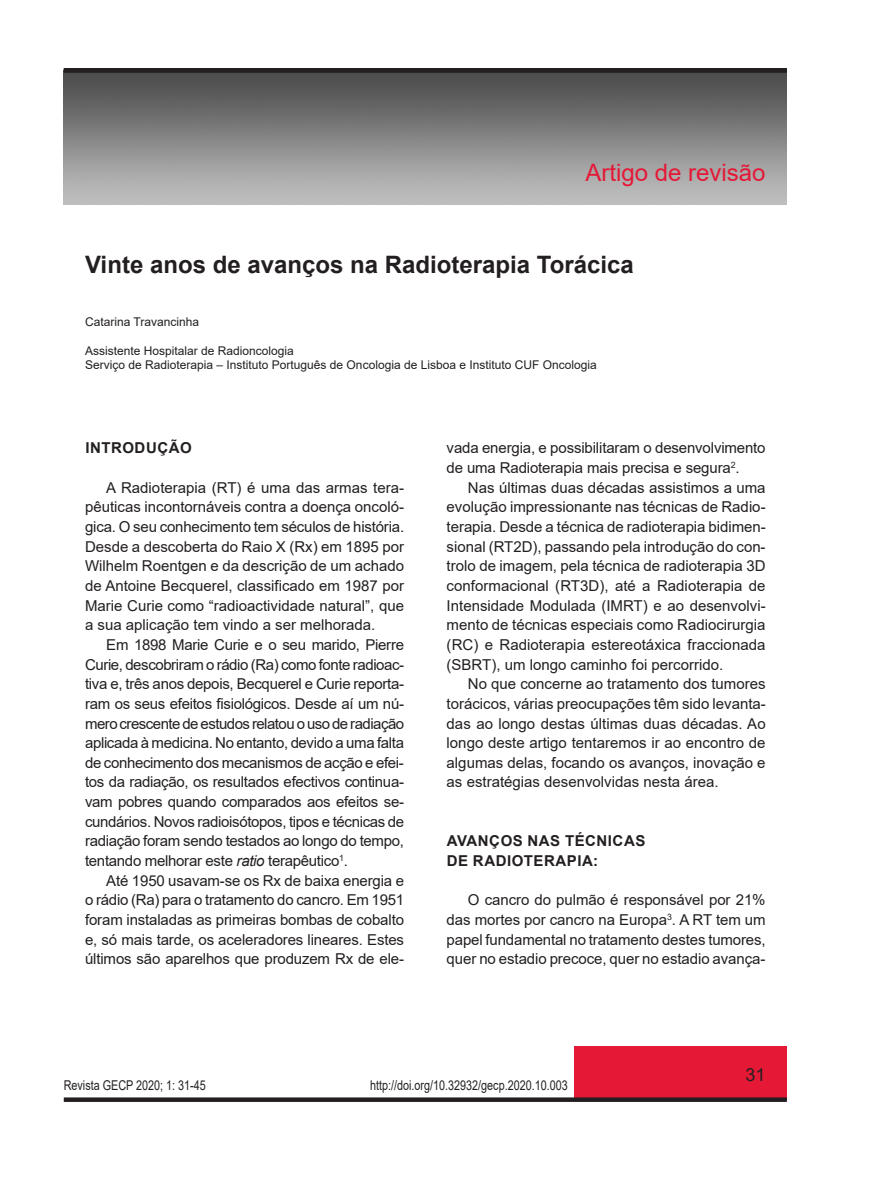
<style>
.page{position:relative;width:872px;height:1191px;background:#fff}
.page>*{position:absolute;margin:0;border:0;box-sizing:border-box;transform-origin:0 0}
.t1{font:700 24px "Arial";color:#231f20}
.t2{font:24px "Arial";color:#e51836}
.t3{font:18px "Arial";color:#231f20}
.t4{font:15px/19.6px "Arial";letter-spacing:-.01em;color:#231f20;text-align:justify}
.t5{font:700 15px/19.6px "Arial";letter-spacing:.035em;color:#231f20}
.t6{font:13.5px "Arial";color:#231f20;scale:.8 1}
.t7{font:12px/14.4px "Arial";color:#231f20}
.s1{font-style:italic}
</style>
<div class="page">
<div style="left:574px;top:1046px;width:213px;height:53px;background:#e51836"></div>
<div style="left:64px;top:1097px;width:723px;height:5px;background:#231f20"></div>
<img style="left:64px;top:73px;width:723px;height:131px">
<div style="left:64px;top:68px;width:723px;height:5px;background:#231f20"></div>
<h1 class="t2" style="left:585px;top:156px;width:182px">Artigo de revisão</h1>
<h1 class="t1" style="left:85px;top:247px;width:550px">Vinte anos de avanços na Radioterapia Torácica</h1>
<p class="t7" style="left:85px;top:314px;width:116px">Catarina Travancinha</p>
<p class="t7" style="left:85px;top:343px;width:513px">Assistente Hospitalar de Radioncologia<br>Serviço de Radioterapia – Instituto Português de Oncologia de Lisboa e Instituto CUF Oncologia</p>
<p class="t5" style="left:85px;top:438px;width:108px">INTRODUÇÃO</p>
<p class="t4" style="left:85px;top:477px;width:321px;text-indent:21px">A Radioterapia (RT) é uma das armas tera&shy;pêuticas incontornáveis contra a doença oncoló&shy;gica. O seu conhecimento tem séculos de história.<br>Desde a descoberta do Raio X (Rx) em 1895 por Wilhelm Roentgen e da descrição de um achado de Antoine Becquerel, classificado em 1987 por Marie Curie como “radioactividade natural”, que a sua aplicação tem vindo a ser melhorada.</p>
<p class="t4" style="left:85px;top:634px;width:321px;text-indent:21px">Em 1898 Marie Curie e o seu marido, Pierre Curie, descobriram o rádio (Ra) como fonte radioac&shy;tiva e, três anos depois, Becquerel e Curie reporta&shy;ram os seus efeitos fisiológicos. Desde aí um nú&shy;mero crescente de estudos relatou o uso de radiação aplicada à medicina. No entanto, devido a uma falta de conhecimento dos mecanismos de acção e efei&shy;tos da radiação, os resultados efectivos continua&shy;vam pobres quando comparados aos efeitos se&shy;cundários. Novos radioisótopos, tipos e técnicas de radiação foram sendo testados ao longo do tempo, tentando melhorar este <span class="s1">ratio</span> terapêutico<sup>1</sup>.</p>
<p class="t4" style="left:85px;top:870px;width:321px;text-indent:21px">Até 1950 usavam-‑se os Rx de baixa energia e o rádio (Ra) para o tratamento do cancro. Em 1951 foram instaladas as primeiras bombas de cobalto e, só mais tarde, os aceleradores lineares. Estes últimos são aparelhos que produzem Rx de ele-</p>
<p class="t4" style="left:446px;top:438px;width:320px">vada energia, e possibilitaram o desenvolvimento de uma Radioterapia mais precisa e segura<sup>2</sup>.</p>
<p class="t4" style="left:446px;top:477px;width:321px;text-indent:21px">Nas últimas duas décadas assistimos a uma evolução impressionante nas técnicas de Radio&shy;terapia. Desde a técnica de radioterapia bidimen&shy;sional (RT2D), passando pela introdução do con&shy;trolo de imagem, pela técnica de radioterapia 3D conformacional (RT3D), até a Radioterapia de Intensidade Modulada (IMRT) e ao desenvolvi&shy;mento de técnicas especiais como Radiocirurgia (RC) e Radioterapia estereotáxica fraccionada (SBRT), um longo caminho foi percorrido.</p>
<p class="t4" style="left:446px;top:674px;width:321px;text-indent:21px">No que concerne ao tratamento dos tumores torácicos, várias preocupações têm sido levanta&shy;das ao longo destas últimas duas décadas. Ao longo deste artigo tentaremos ir ao encontro de algumas delas, focando os avanços, inovação e as estratégias desenvolvidas nesta área.</p>
<p class="t5" style="left:447px;top:831px;width:200px">AVANÇOS NAS TÉCNICAS<br>DE RADIOTERAPIA:</p>
<p class="t4" style="left:446px;top:890px;width:320px;text-indent:21px">O cancro do pulmão é responsável por 21% das mortes por cancro na Europa<sup>3</sup>. A RT tem um papel fundamental no tratamento destes tumores, quer no estadio precoce, quer no estadio avança-</p>
<p class="t6" style="left:64px;top:1076px;width:179px">Revista GECP 2020; 1: 31-45</p>
<p class="t6" style="left:370px;top:1076px;width:248px">http://doi.org/10.32932/gecp.2020.10.003</p>
<p class="t3" style="left:745px;top:1062px;width:22px">31</p>
</div>
